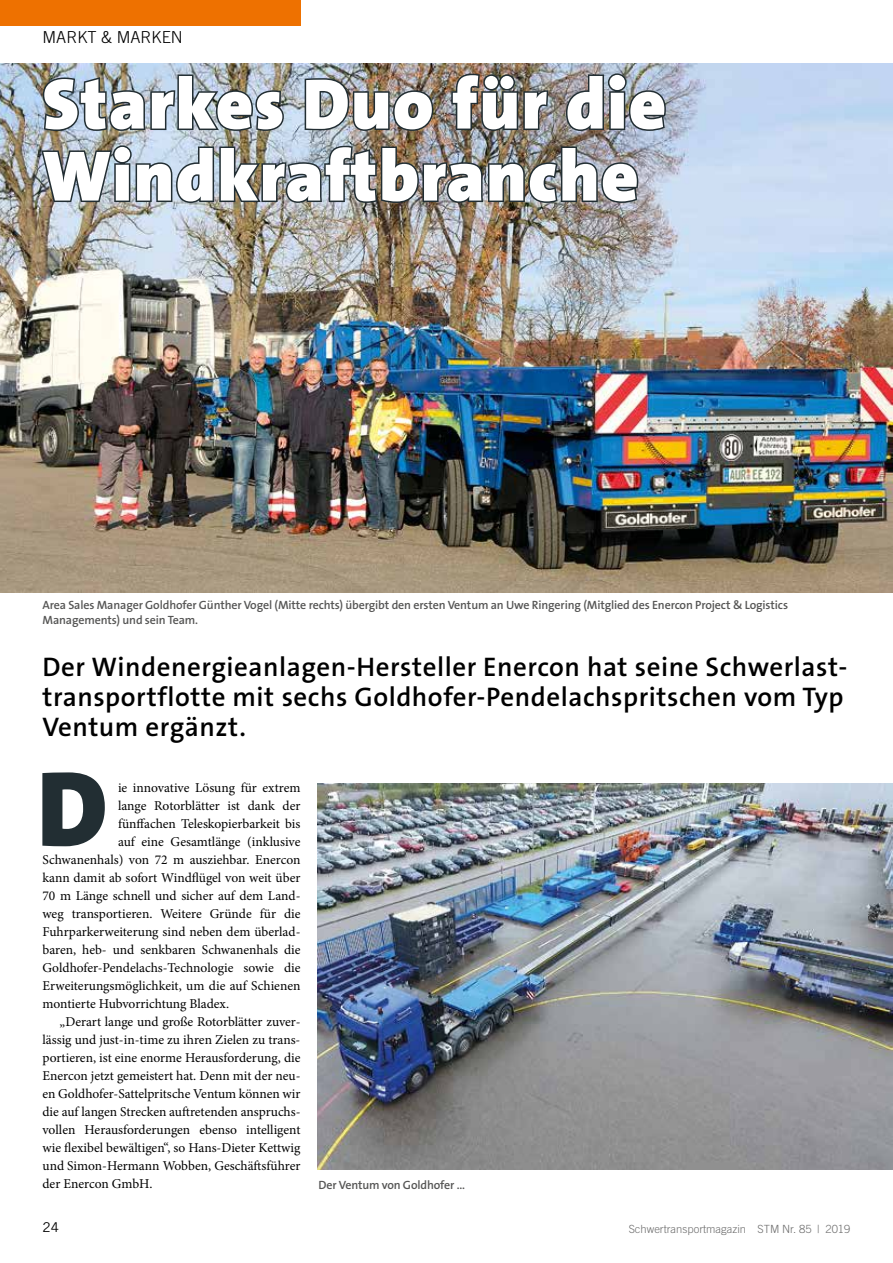
<style>
.page{position:relative;width:893px;height:1263px;background:#fff}
.page>*{position:absolute;margin:0;border:0;box-sizing:border-box;transform-origin:0 0}
.t1{font:900 108px "The Sans B9";color:#222e33}
.t2{font:900 72px/72px "The Sans B9";letter-spacing:.02em;color:#fff}
.t3{font:600 27px/30px "The Sans B6";letter-spacing:.02em;color:#000}
.t4{font:300 16.5px "Trade Gothic";color:#000}
.t5{font:13.5px "Minion Pro";color:#000}
.t6{font:13.5px "Trade Gothic";color:#000}
.t7{font:600 12px/15px "The Sans B6";letter-spacing:-.01em;color:#565655}
.t8{font:300 11.25px "Trade Gothic";color:#6e6e6e}
</style>
<div class="page">
<div style="left:0;top:0;width:300px;height:26px;background:#ee7100"></div>
<img style="left:0;top:64px;width:893px;height:528px">
<img style="left:39px;top:72px;width:628px;height:188px">
<img style="left:317px;top:783px;width:576px;height:386px">
<p class="t4" style="left:43px;top:27px;width:142px">MARKT &amp; MARKEN</p>
<h2 class="t2" style="left:43px;top:71px;width:625px">Starkes Duo für die<br>Windkraftbranche</h2>
<p class="t7" style="left:43px;top:597px;width:747px">Area Sales Manager Goldhofer Günther Vogel (Mitte rechts) übergibt den ersten Ventum an Uwe Ringering (Mitglied des Enercon Project &amp; Logistics<br>Managements) und sein Team.</p>
<h3 class="t3" style="left:43px;top:653px;width:806px">Der Windenergieanlagen-Hersteller Enercon hat seine Schwerlast&shy;transportflotte mit sechs Goldhofer-Pendelachspritschen vom Typ<br>Ventum ergänzt.</h3>
<h1 class="t1" style="left:37px;top:751px;width:72px">D</h1>
<p class="t5" style="left:118px;top:779px;width:184px">ie innovative Lösung für extrem</p>
<p class="t5" style="left:118px;top:797px;width:184px">lange Rotorblätter ist dank der</p>
<p class="t5" style="left:118px;top:815px;width:184px">fünffachen Teleskopierbarkeit bis</p>
<p class="t5" style="left:118px;top:833px;width:184px">auf eine Gesamtlänge (inklusive</p>
<p class="t5" style="left:43px;top:851px;width:259px">Schwanenhals) von 72 m ausziehbar. Enercon</p>
<p class="t5" style="left:43px;top:869px;width:259px">kann damit ab sofort Windflügel von weit über</p>
<p class="t5" style="left:43px;top:887px;width:259px">70 m Länge schnell und sicher auf dem Land-</p>
<p class="t5" style="left:43px;top:905px;width:259px">weg transportieren. Weitere Gründe für die</p>
<p class="t5" style="left:43px;top:923px;width:259px">Fuhrparkerweiterung sind neben dem überlad-</p>
<p class="t5" style="left:43px;top:941px;width:259px">baren, heb- und senkbaren Schwanenhals die</p>
<p class="t5" style="left:43px;top:959px;width:259px">Goldhofer-Pendelachs-Technologie sowie die</p>
<p class="t5" style="left:43px;top:977px;width:259px">Erweiterungsmöglichkeit, um die auf Schienen</p>
<p class="t5" style="left:43px;top:995px;width:188px">montierte Hubvorrichtung Bladex.</p>
<p class="t5" style="left:60px;top:1013px;width:242px">„Derart lange und große Rotorblätter zuver-</p>
<p class="t5" style="left:43px;top:1031px;width:259px">lässig und just-in-time zu ihren Zielen zu trans-</p>
<p class="t5" style="left:43px;top:1049px;width:259px">portieren, ist eine enorme Herausforderung, die</p>
<p class="t5" style="left:43px;top:1067px;width:259px">Enercon jetzt gemeistert hat. Denn mit der neu-</p>
<p class="t5" style="left:43px;top:1085px;width:259px">en Goldhofer-Sattelpritsche Ventum können wir</p>
<p class="t5" style="left:43px;top:1103px;width:259px">die auf langen Strecken auftretenden anspruchs-</p>
<p class="t5" style="left:43px;top:1121px;width:259px">vollen Herausforderungen ebenso intelligent</p>
<p class="t5" style="left:43px;top:1139px;width:259px">wie flexibel bewältigen“, so Hans-Dieter Kettwig</p>
<p class="t5" style="left:43px;top:1157px;width:259px">und Simon-Hermann Wobben, Geschäftsführer</p>
<p class="t5" style="left:43px;top:1175px;width:112px">der Enercon GmbH.</p>
<p class="t7" style="left:319px;top:1178px;width:148px">Der Ventum von Goldhofer ...</p>
<p class="t6" style="left:43px;top:1219px;width:18px">24</p>
<p class="t8" style="left:629px;top:1222px;width:223px">Schwertransportmagazin STM Nr. 85 | 2019</p>
</div>
